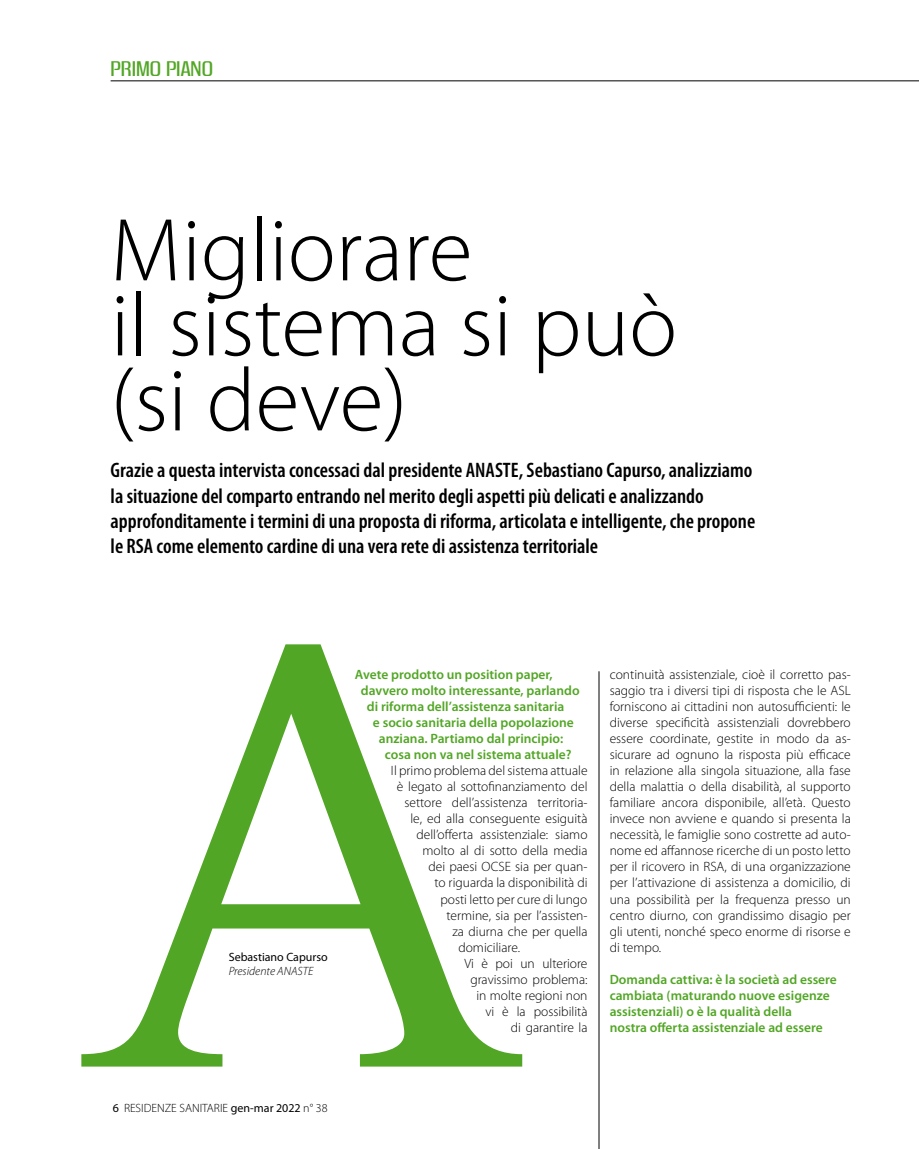
<style>
.page{position:relative;width:919px;height:1149px;background:#fff}
.page>*{position:absolute;margin:0;border:0;box-sizing:border-box;transform-origin:0 0}
.t1{font:300 90px/75px "Myriad Pro";color:#000}
.t2{font:600 condensed 21px/25.2px "Myriad Pro";color:#000}
.t3{font:21px "Zrnic Rg";color:#52a625}
.t4{font:300 13.5px/16px "Myriad Pro";color:#000;text-align:justify}
.t5{font:600 13.5px/16px "Myriad Pro";color:#52a625}
.t6{font:300 12px "Myriad Pro";color:#000}
.t7{font:12px "Myriad Pro";color:#000}
.t8{font:italic 300 12px "Myriad Pro";color:#000}
.s1{font-weight:400}
</style>
<div class="page">
<hr style="left:111px;top:81px;width:807px;height:1px;background:#000">
<hr style="left:598px;top:671px;width:1px;height:477px;background:#000">
<svg style="left:81px;top:644px;width:441px;height:422px"></svg>
<h2 class="t3" style="left:111px;top:56px;width:104px">PRIMO PIANO</h2>
<h1 class="t1" style="left:111px;top:214px;width:568px">Migliorare<br>il sistema si può (si deve)</h1>
<p class="t2" style="left:111px;top:458px;width:646px">Grazie a questa intervista concessaci dal presidente ANASTE, Sebastiano Capurso, analizziamo la situazione del comparto entrando nel merito degli aspetti più delicati e analizzando approfonditamente i termini di una proposta di riforma, articolata e intelligente, che propone le RSA come elemento cardine di una vera rete di assistenza territoriale</p>
<p class="t7" style="left:229px;top:949px;width:101px">Sebastiano Capurso</p>
<p class="t8" style="left:229px;top:964px;width:86px">Presidente ANASTE</p>
<p class="t6" style="left:113px;top:1100px;width:216px"><span class="s1">6</span> RESIDENZE SANITARIE <span class="s1">gen-mar 2022</span> n° 38</p>
<p class="t5" style="left:355px;top:665px;width:199px">Avete prodotto un position paper,</p>
<p class="t5" style="left:361px;top:681px;width:220px">davvero molto interessante, parlando</p>
<p class="t5" style="left:367px;top:697px;width:199px">di riforma dell’assistenza sanitaria</p>
<p class="t5" style="left:373px;top:713px;width:202px">e socio sanitaria della popolazione</p>
<p class="t5" style="left:379px;top:729px;width:186px">anziana. Partiamo dal principio:</p>
<p class="t5" style="left:385px;top:745px;width:188px">cosa non va nel sistema attuale?</p>
<p class="t4" style="left:391px;top:762px;width:198px">Il primo problema del sistema attuale</p>
<p class="t4" style="left:397px;top:778px;width:192px">è legato al sottofinanziamento del</p>
<p class="t4" style="left:404px;top:794px;width:185px">settore dell’assistenza territoria-</p>
<p class="t4" style="left:410px;top:810px;width:179px">le, ed alla conseguente esiguità</p>
<p class="t4" style="left:416px;top:826px;width:173px">dell’offerta assistenziale: siamo</p>
<p class="t4" style="left:422px;top:842px;width:167px">molto al di sotto della media</p>
<p class="t4" style="left:428px;top:858px;width:160px">dei paesi OCSE sia per quan-</p>
<p class="t4" style="left:434px;top:874px;width:154px">to riguarda la disponibilità di</p>
<p class="t4" style="left:440px;top:890px;width:148px">posti letto per cure di lungo</p>
<p class="t4" style="left:446px;top:907px;width:143px">termine, sia per l’assisten-</p>
<p class="t4" style="left:452px;top:923px;width:136px">za diurna che per quella</p>
<p class="t4" style="left:458px;top:939px;width:63px">domiciliare.</p>
<p class="t4" style="left:464px;top:955px;width:125px">Vi è poi un ulteriore</p>
<p class="t4" style="left:470px;top:971px;width:119px">gravissimo problema:</p>
<p class="t4" style="left:476px;top:987px;width:113px">in molte regioni non</p>
<p class="t4" style="left:485px;top:1003px;width:104px">vi è la possibilità</p>
<p class="t4" style="left:511px;top:1019px;width:78px">di garantire la</p>
<p class="t4" style="left:609px;top:666px;width:242px">continuità assistenziale, cioè il corretto pas&shy;saggio tra i diversi tipi di risposta che le ASL forniscono ai cittadini non autosufficienti: le diverse specificità assistenziali dovrebbero essere coordinate, gestite in modo da as&shy;sicurare ad ognuno la risposta più efficace in relazione alla singola situazione, alla fase della malattia o della disabilità, al supporto familiare ancora disponibile, all’età. Questo invece non avviene e quando si presenta la necessità, le famiglie sono costrette ad auto&shy;nome ed affannose ricerche di un posto letto per il ricovero in RSA, di una organizzazione per l’attivazione di assistenza a domicilio, di una possibilità per la frequenza presso un centro diurno, con grandissimo disagio per gli utenti, nonché speco enorme di risorse e di tempo.</p>
<p class="t5" style="left:609px;top:970px;width:229px">Domanda cattiva: è la società ad essere cambiata (maturando nuove esigenze assistenziali) o è la qualità della<br>nostra offerta assistenziale ad essere</p>
</div>
